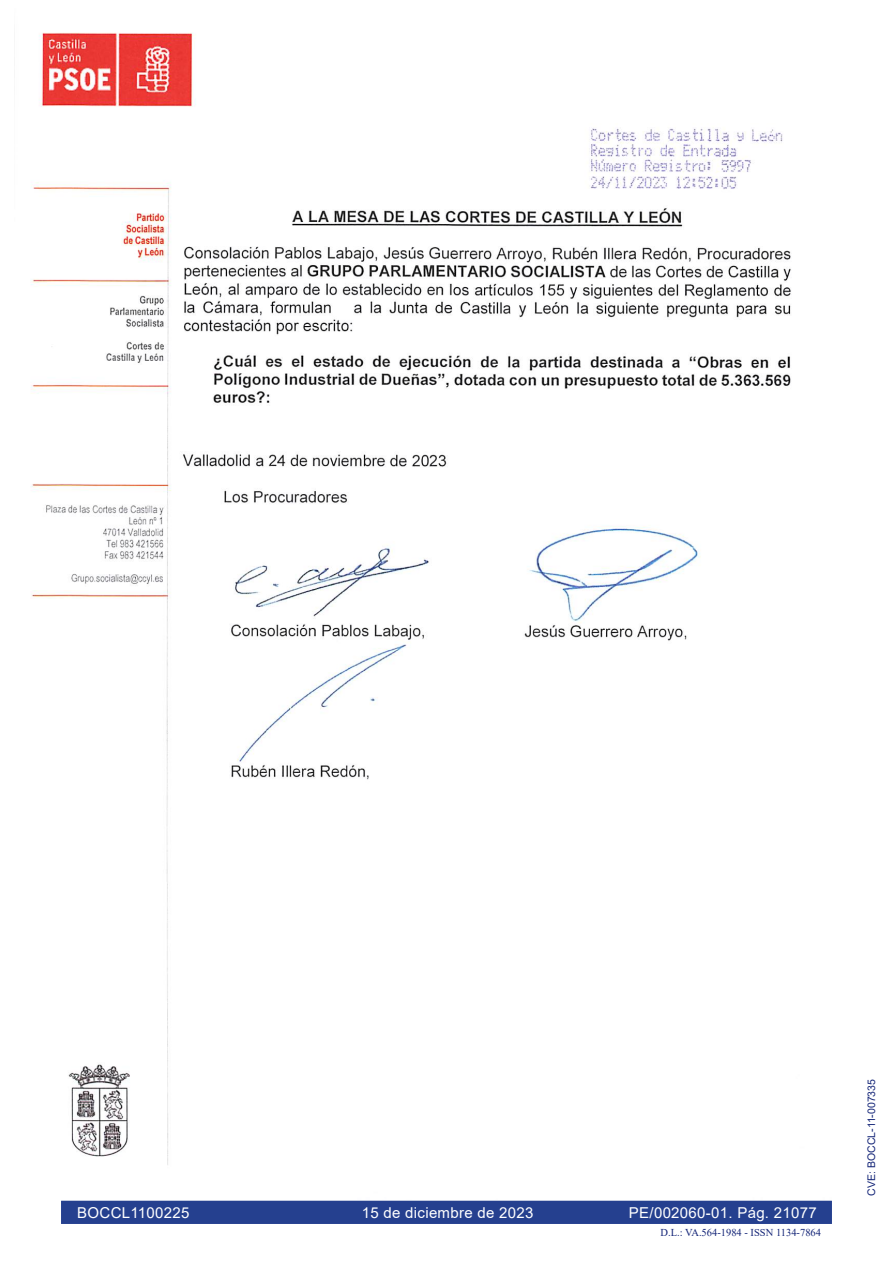
<style>
.page{position:relative;width:893px;height:1263px;background:#fff}
.page>*{position:absolute;margin:0;border:0;box-sizing:border-box;transform-origin:0 0}
.E_CVE{font:15px "Arial";letter-spacing:.02em;color:#fff}
.t1{font:10.5px "Times New Roman";color:#132477}
.t2{font:10.5px "Arial";color:#132477}
</style>
<div class="page">
<div style="left:60px;top:1200px;width:773px;height:25px;background:#25408f"></div>
<div style="left:60px;top:1199px;width:773px;height:26px;border:2px solid #fff"></div>
<img style="left:30px;top:32px;width:803px;height:1168px">
<p class="E_CVE" style="left:77px;top:1202px;width:114px">BOCCL1100225</p>
<p class="E_CVE" style="left:362px;top:1202px;width:173px">15 de diciembre de 2023</p>
<p class="E_CVE" style="left:629px;top:1202px;width:189px">PE/002060-01. Pág. 21077</p>
<p class="t1" style="left:661px;top:1225px;width:162px">D.L.: VA.564-1984 - ISSN 1134-7864</p>
<p class="t2" style="left:864px;top:1195px;width:118px;rotate:-90deg">CVE: BOCCL-11-007335</p>
</div>
